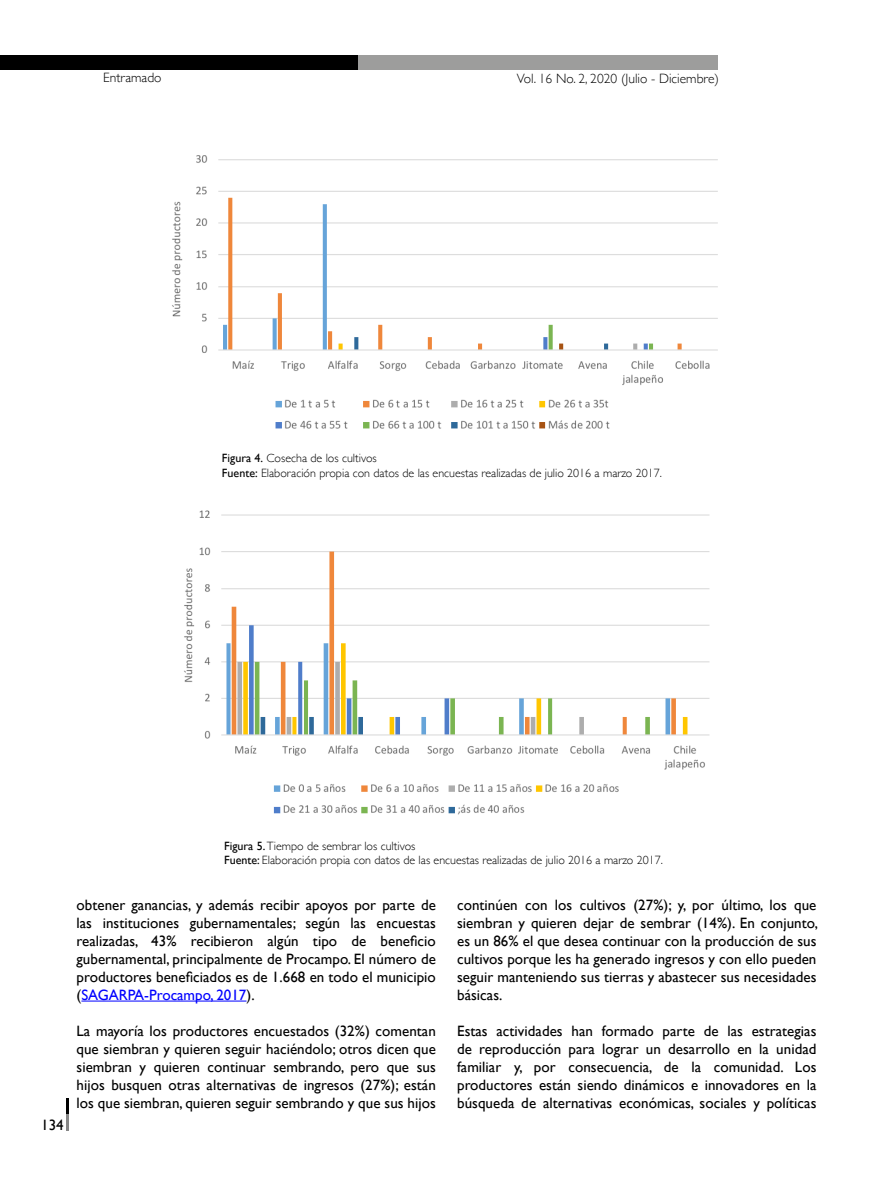
<style>
.page{position:relative;width:893px;height:1188px;background:#fff}
.page>*{position:absolute;margin:0;border:0;box-sizing:border-box;transform-origin:0 0}
.t1{font:15px/18px "Gill Sans";letter-spacing:.005em;color:#000;text-align:justify}
.t2{font:300 13.5px "Gill Sans";color:#000}
.t3{font:300 12px/14.4px "Gill Sans";color:#000}
.s1{font-weight:400}
.s2{color:#00f}
</style>
<div class="page">
<div style="left:358px;top:55px;width:360px;height:15px;background:#9d9d9c"></div>
<div style="left:0;top:55px;width:358px;height:15px;background:#000"></div>
<svg style="left:66px;top:1099px;width:2px;height:31px"></svg>
<img style="left:172px;top:155px;width:546px;height:274px">
<img style="left:184px;top:510px;width:526px;height:305px">
<hr style="left:81px;top:1001px;width:165px;height:1px;background:#00f">
<p class="t2" style="left:103px;top:67px;width:60px">Entramado</p>
<p class="t2" style="left:517px;top:68px;width:204px">Vol. 16 No. 2, 2020 (Julio - Diciembre)</p>
<p class="t3" style="left:222px;top:450px;width:441px"><span class="s1">Figura 4.</span> Cosecha de los cultivos<br><span class="s1">Fuente:</span> Elaboración propia con datos de las encuestas realizadas de julio 2016 a marzo 2017.</p>
<p class="t1" style="left:41px;top:1116px;width:24px">134</p>
<p class="t3" style="left:224px;top:838px;width:440px"><span class="s1">Figura 5.</span> Tiempo de sembrar los cultivos<br><span class="s1">Fuente:</span> Elaboración propia con datos de las encuestas realizadas de julio 2016 a marzo 2017.</p>
<p class="t1" style="left:77px;top:896px;width:361px">obtener ganancias, y además recibir apoyos por parte de las instituciones gubernamentales; según las encuestas realizadas, 43% recibieron algún tipo de beneficio gubernamental, principalmente de Procampo. El número de productores beneficiados es de 1.668 en todo el municipio (<span class="s2">SAGARPA-Procampo, 2017</span>).</p>
<p class="t1" style="left:77px;top:1022px;width:361px">La mayoría los productores encuestados (32%) comentan que siembran y quieren seguir haciéndolo; otros dicen que siembran y quieren continuar sembrando, pero que sus hijos busquen otras alternativas de ingresos (27%); están los que siembran, quieren seguir sembrando y que sus hijos</p>
<p class="t1" style="left:457px;top:896px;width:362px">continúen con los cultivos (27%); y, por último, los que siembran y quieren dejar de sembrar (14%). En conjunto, es un 86% el que desea continuar con la producción de sus cultivos porque les ha generado ingresos y con ello pueden seguir manteniendo sus tierras y abastecer sus necesidades básicas.</p>
<p class="t1" style="left:457px;top:1022px;width:361px">Estas actividades han formado parte de las estrategias de reproducción para lograr un desarrollo en la unidad familiar y, por consecuencia, de la comunidad. Los productores están siendo dinámicos e innovadores en la búsqueda de alternativas económicas, sociales y políticas</p>
</div>
